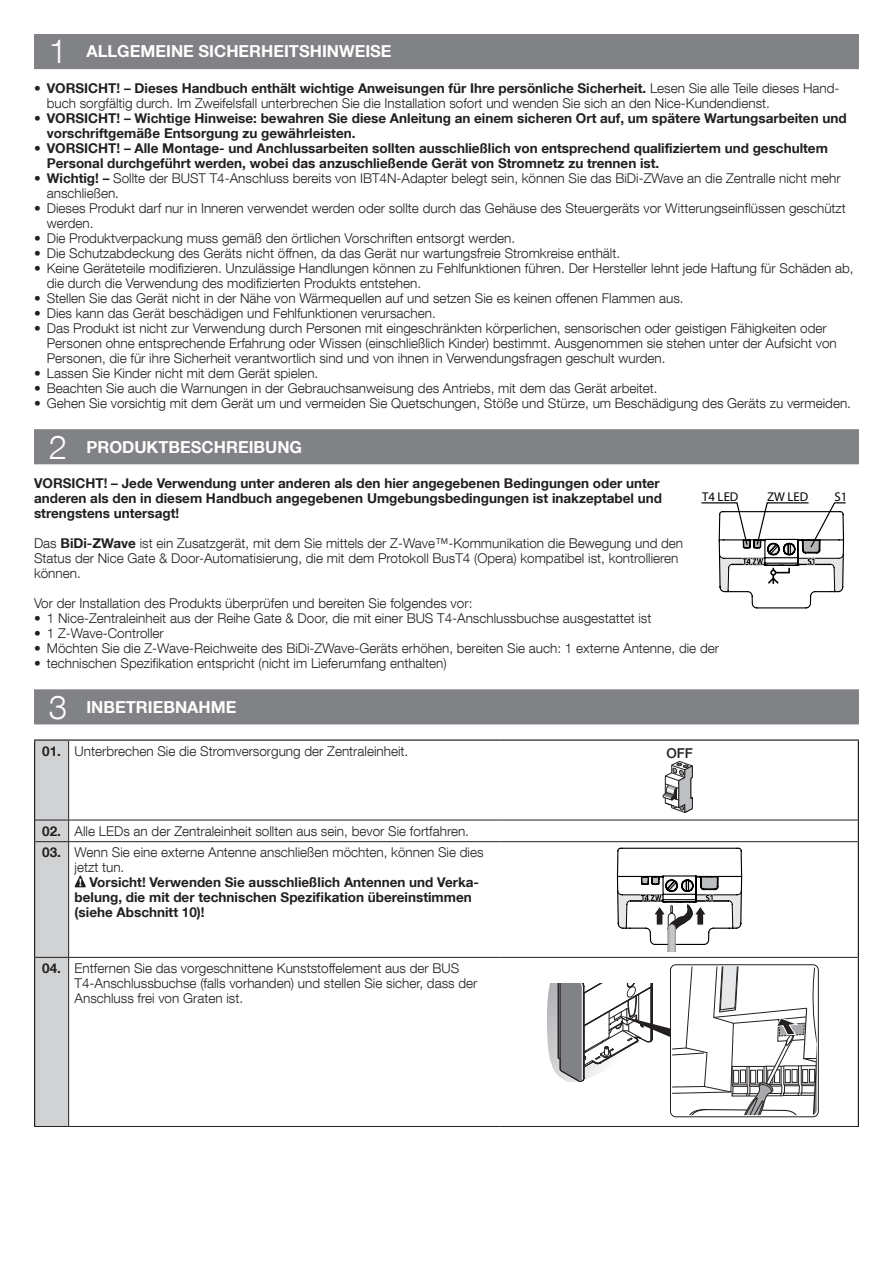
<style>
.page{position:relative;width:893px;height:1263px;background:#fff}
.page>*{position:absolute;margin:0;border:0;box-sizing:border-box;transform-origin:0 0}
.t1{font:300 33px "Helvetica Neue LT Com";color:#fff}
.titolo{font:700 16.5px "Helvetica Neue LT Com";color:#fff}
.Normale{font:700 16.5px "Helvetica Neue LT Com";color:#fff}
.t2{font:500 13.65px "Helvetica Neue";color:#231f20}
.t3{font:300 13.5px/15px "Helvetica Neue LT Com";color:#231f20}
.t4{font:700 13.5px/15px "Helvetica Neue LT Com";color:#231f20}
.t5{font:12.75px "Myriad Pro";color:#000}
.s1{font-weight:700}
.s2{font-weight:300}
</style>
<div class="page">
<div style="left:34px;top:34px;width:825px;height:35px;background:#808285"></div>
<div style="left:34px;top:429px;width:825px;height:35px;background:#808285"></div>
<div style="left:34px;top:689px;width:825px;height:35px;background:#808285"></div>
<hr style="left:34px;top:739px;width:35px;height:2px;background:#231f20">
<hr style="left:69px;top:739px;width:432px;height:2px;background:#231f20">
<hr style="left:501px;top:739px;width:358px;height:2px;background:#231f20">
<hr style="left:858px;top:741px;width:1px;height:79px;background:#231f20">
<svg style="left:858px;top:820px;width:1px;height:22px"></svg>
<hr style="left:858px;top:842px;width:1px;height:115px;background:#231f20">
<hr style="left:858px;top:957px;width:1px;height:169px;background:#231f20">
<hr style="left:69px;top:820px;width:432px;height:1px;background:#231f20">
<svg style="left:34px;top:740px;width:35px;height:386px;background:#c8c9cb"></svg>
<hr style="left:501px;top:820px;width:357px;height:1px;background:#231f20">
<hr style="left:35px;top:841px;width:34px;height:1px;background:#231f20">
<hr style="left:69px;top:841px;width:432px;height:1px;background:#231f20">
<hr style="left:68px;top:842px;width:1px;height:115px;background:#231f20">
<hr style="left:501px;top:841px;width:357px;height:1px;background:#231f20">
<hr style="left:35px;top:957px;width:34px;height:1px;background:#231f20">
<hr style="left:69px;top:957px;width:432px;height:1px;background:#231f20">
<hr style="left:68px;top:958px;width:1px;height:168px;background:#231f20">
<hr style="left:501px;top:957px;width:357px;height:1px;background:#231f20">
<hr style="left:34px;top:1126px;width:35px;height:1px;background:#231f20">
<hr style="left:69px;top:1126px;width:432px;height:1px;background:#231f20">
<hr style="left:501px;top:1126px;width:358px;height:1px;background:#231f20">
<svg style="left:663px;top:761px;width:30px;height:52px"></svg>
<svg style="left:75px;top:875px;width:11px;height:12px"></svg>
<svg style="left:617px;top:848px;width:125px;height:103px"></svg>
<div style="left:670px;top:964px;width:149px;height:153px;border:1px solid #231f20;border-radius:5px"></div>
<svg style="left:547px;top:964px;width:270px;height:151px"></svg>
<svg style="left:701px;top:502px;width:145px;height:106px"></svg>
<p class="t1" style="left:49px;top:31px;width:20px">1</p>
<p class="titolo" style="left:86px;top:41px;width:307px">ALLGEMEINE SICHERHEITSHINWEISE</p>
<p class="t3" style="left:47px;top:81px;width:794px;text-indent:-13px">• <span class="s1">VORSICHT! – Dieses Handbuch enthält wichtige Anweisungen für Ihre persönliche Sicherheit.</span> Lesen Sie alle Teile dieses Hand&shy;buch sorgfältig durch. Im Zweifelsfall unterbrechen Sie die Installation sofort und wenden Sie sich an den Nice-Kundendienst.</p>
<p class="t4" style="left:47px;top:110px;width:801px;text-indent:-13px"><span class="s2">•</span> VORSICHT! – Wichtige Hinweise: bewahren Sie diese Anleitung an einem sicheren Ort auf, um spätere Wartungsarbeiten und vorschriftgemäße Entsorgung zu gewährleisten.</p>
<p class="t4" style="left:47px;top:140px;width:783px;text-indent:-13px"><span class="s2">•</span> VORSICHT! – Alle Montage- und Anchlussarbeiten sollten ausschließlich von entsprechend qualifiziertem und geschultem<br>Personal durchgeführt werden, wobei das anzuschließende Gerät von Stromnetz zu trennen ist.</p>
<p class="t3" style="left:47px;top:171px;width:795px;text-indent:-13px"><span class="s1">• Wichtig! –</span> Sollte der BUST T4-Anschluss bereits von IBT4N-Adapter belegt sein, können Sie das BiDi-ZWave an die Zentralle nicht mehr anschließen.</p>
<p class="t3" style="left:47px;top:201px;width:801px;text-indent:-13px">• Dieses Produkt darf nur in Inneren verwendet werden oder sollte durch das Gehäuse des Steuergeräts vor Witterungseinflüssen geschützt werden.</p>
<p class="t3" style="left:34px;top:231px;width:483px">• Die Produktverpackung muss gemäß den örtlichen Vorschriften entsorgt werden.</p>
<p class="t3" style="left:34px;top:246px;width:588px">• Die Schutzabdeckung des Geräts nicht öffnen, da das Gerät nur wartungsfreie Stromkreise enthält.</p>
<p class="t3" style="left:47px;top:261px;width:808px;text-indent:-13px">• Keine Geräteteile modifizieren. Unzulässige Handlungen können zu Fehlfunktionen führen. Der Hersteller lehnt jede Haftung für Schäden ab, die durch die Verwendung des modifizierten Produkts entstehen.</p>
<p class="t3" style="left:34px;top:291px;width:651px">• Stellen Sie das Gerät nicht in der Nähe von Wärmequellen auf und setzen Sie es keinen offenen Flammen aus.</p>
<p class="t3" style="left:34px;top:306px;width:403px">• Dies kann das Gerät beschädigen und Fehlfunktionen verursachen.</p>
<p class="t3" style="left:47px;top:321px;width:791px;text-indent:-13px">• Das Produkt ist nicht zur Verwendung durch Personen mit eingeschränkten körperlichen, sensorischen oder geistigen Fähigkeiten oder<br>Personen ohne entsprechende Erfahrung oder Wissen (einschließlich Kinder) bestimmt. Ausgenommen sie stehen unter der Aufsicht von<br>Personen, die für ihre Sicherheit verantwortlich sind und von ihnen in Verwendungsfragen geschult wurden.</p>
<p class="t3" style="left:34px;top:366px;width:286px">• Lassen Sie Kinder nicht mit dem Gerät spielen.</p>
<p class="t3" style="left:34px;top:381px;width:625px">• Beachten Sie auch die Warnungen in der Gebrauchsanweisung des Antriebs, mit dem das Gerät arbeitet.</p>
<p class="t3" style="left:34px;top:396px;width:818px">• Gehen Sie vorsichtig mit dem Gerät um und vermeiden Sie Quetschungen, Stöße und Stürze, um Beschädigung des Geräts zu vermeiden.</p>
<p class="t1" style="left:49px;top:427px;width:20px">2</p>
<p class="titolo" style="left:86px;top:436px;width:217px">PRODUKTBESCHREIBUNG</p>
<p class="t4" style="left:34px;top:476px;width:629px">VORSICHT! – Jede Verwendung unter anderen als den hier angegebenen Bedingungen oder unter anderen als den in diesem Handbuch angegebenen Umgebungsbedingungen ist inakzeptabel und strengstens untersagt!</p>
<p class="t3" style="left:34px;top:536px;width:651px">Das <span class="s1">BiDi-ZWave</span> ist ein Zusatzgerät, mit dem Sie mittels der Z-Wave™-Kommunikation die Bewegung und den<br>Status der Nice Gate &amp; Door-Automatisierung, die mit dem Protokoll BusT4 (Opera) kompatibel ist, kontrollieren können.</p>
<p class="t3" style="left:34px;top:596px;width:440px">Vor der Installation des Produkts überprüfen und bereiten Sie folgendes vor:</p>
<p class="t3" style="left:34px;top:611px;width:619px">• 1 Nice-Zentraleinheit aus der Reihe Gate &amp; Door, die mit einer BUS T4-Anschlussbuchse ausgestattet ist</p>
<p class="t3" style="left:34px;top:626px;width:131px">• 1 Z-Wave-Controller</p>
<p class="t3" style="left:34px;top:641px;width:686px">• Möchten Sie die Z-Wave-Reichweite des BiDi-ZWave-Geräts erhöhen, bereiten Sie auch: 1 externe Antenne, die der</p>
<p class="t3" style="left:34px;top:656px;width:414px">• technischen Spezifikation entspricht (nicht im Lieferumfang enthalten)</p>
<p class="t1" style="left:49px;top:687px;width:20px">3</p>
<p class="Normale" style="left:86px;top:696px;width:151px">INBETRIEBNAHME</p>
<p class="t4" style="left:42px;top:743px;width:20px">01.</p>
<p class="t3" style="left:75px;top:743px;width:335px">Unterbrechen Sie die Stromversorgung der Zentraleinheit.</p>
<p class="t2" style="left:666px;top:745px;width:28px">OFF</p>
<p class="t5" style="left:702px;top:489px;width:38px">T4 LED</p>
<p class="t5" style="left:767px;top:489px;width:43px">ZW LED</p>
<p class="t5" style="left:834px;top:489px;width:14px">S1</p>
<p class="t4" style="left:42px;top:823px;width:20px">02.</p>
<p class="t3" style="left:75px;top:823px;width:396px">Alle LEDs an der Zentraleinheit sollten aus sein, bevor Sie fortfahren.</p>
<p class="t4" style="left:42px;top:845px;width:20px">03.</p>
<p class="t3" style="left:75px;top:845px;width:410px">Wenn Sie eine externe Antenne anschließen möchten, können Sie dies jetzt tun.</p>
<p class="t4" style="left:75px;top:875px;width:406px;text-indent:15px">Vorsicht! Verwenden Sie ausschließlich Antennen und Verka&shy;belung, die mit der technischen Spezifikation übereinstimmen</p>
<p class="t4" style="left:75px;top:905px;width:131px">(siehe Abschnitt 10)!</p>
<p class="t4" style="left:42px;top:960px;width:20px">04.</p>
<p class="t3" style="left:75px;top:960px;width:404px">Entfernen Sie das vorgeschnittene Kunststoffelement aus der BUS<br>T4-Anschlussbuchse (falls vorhanden) und stellen Sie sicher, dass der<br>Anschluss frei von Graten ist.</p>
</div>
